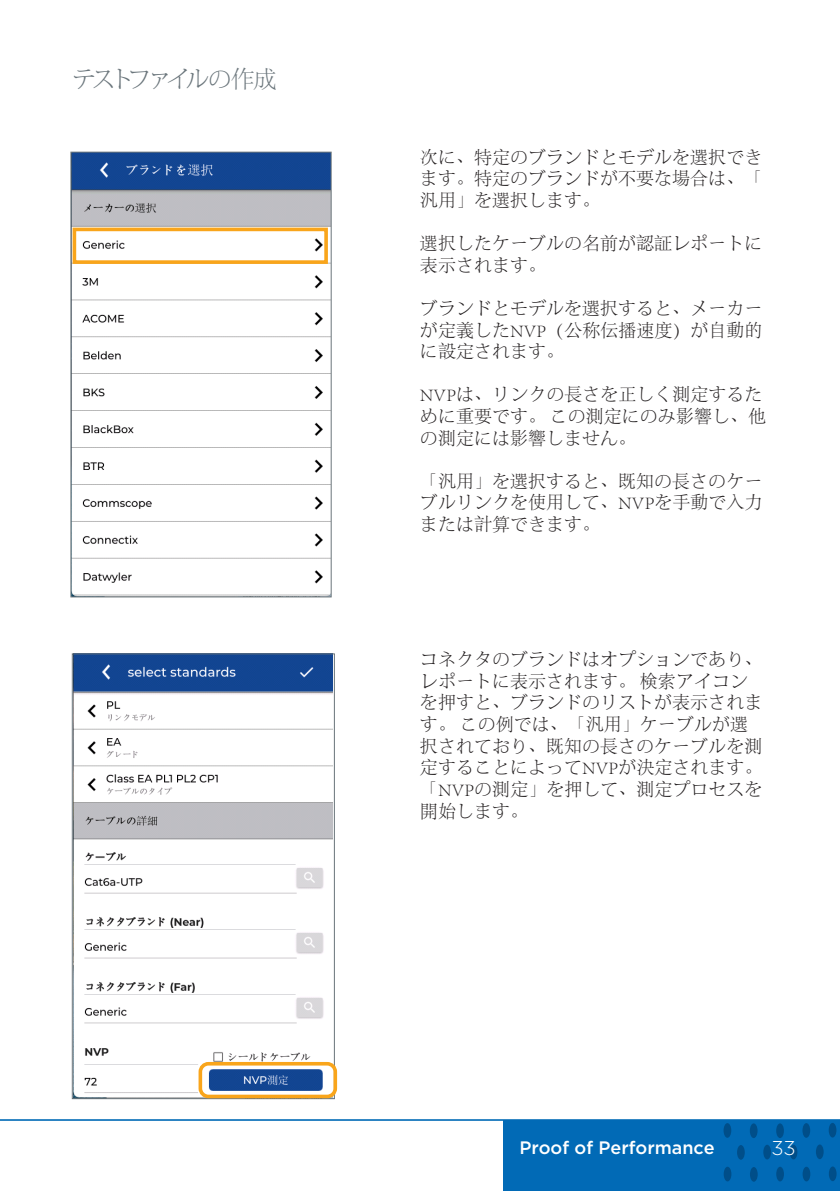
<style>
.page{position:relative;width:840px;height:1191px;background:#fff}
.page>*{position:absolute;margin:0;border:0;box-sizing:border-box;transform-origin:0 0}
.t1{font:300 24px "Adobe Song Std";letter-spacing:-.2em;color:#6a757b}
.t2{font:300 20px "Gotham";color:#fff}
.t3{font:300 18px/21.6px "Adobe Song Std";color:#231f20;text-align:justify}
.t4{font:500 18px "Gotham";color:#fff}
</style>
<div class="page">
<div style="left:503px;top:1120px;width:336px;height:71px;background:#016ab6"></div>
<div style="left:723px;top:1166px;width:8px;height:15px;background:#004e89;border-radius:50%"></div>
<div style="left:723px;top:1123px;width:7px;height:14px;background:#004e89;border-radius:50%"></div>
<div style="left:736px;top:1145px;width:8px;height:14px;background:#004e89;border-radius:50%"></div>
<div style="left:749px;top:1167px;width:8px;height:14px;background:#004e89;border-radius:50%"></div>
<svg style="left:762px;top:1144px;width:8px;height:15px"></svg>
<svg style="left:775px;top:1166px;width:8px;height:15px"></svg>
<div style="left:789px;top:1144px;width:8px;height:15px;background:#004e89;border-radius:50%"></div>
<div style="left:802px;top:1166px;width:7px;height:15px;background:#004e89;border-radius:50%"></div>
<div style="left:749px;top:1123px;width:8px;height:15px;background:#004e89;border-radius:50%"></div>
<div style="left:775px;top:1123px;width:8px;height:15px;background:#004e89;border-radius:50%"></div>
<div style="left:802px;top:1123px;width:7px;height:14px;background:#004e89;border-radius:50%"></div>
<div style="left:815px;top:1144px;width:8px;height:15px;background:#004e89;border-radius:50%"></div>
<div style="left:828px;top:1166px;width:8px;height:15px;background:#004e89;border-radius:50%"></div>
<div style="left:828px;top:1122px;width:7px;height:15px;background:#004e89;border-radius:50%"></div>
<hr style="left:0;top:1119px;width:839px;height:1px;background:#016ab6">
<img style="left:73px;top:154px;width:256px;height:441px">
<div style="left:71px;top:152px;width:260px;height:445px;border:1px solid #6a757b"></div>
<div style="left:73px;top:228px;width:255px;height:36px;border:4px solid #f9a51b"></div>
<img style="left:74px;top:656px;width:258px;height:440px">
<div style="left:72px;top:654px;width:262px;height:444px;border:1px solid #6a757b"></div>
<div style="left:198px;top:1062px;width:139px;height:36px;border:4px solid #f9a51b;border-radius:8px"></div>
<h1 class="t1" style="left:72px;top:66px;width:206px">テストファイルの作成</h1>
<p class="t3" style="left:420px;top:147px;width:343px">次に、特定のブランドとモデルを選択できます。特定のブランドが不要な場合は、「汎用」を選択します。</p>
<p class="t3" style="left:420px;top:233px;width:343px">選択したケーブルの名前が認証レポートに表示されます。</p>
<p class="t3" style="left:420px;top:298px;width:344px">ブランドとモデルを選択すると、メーカーが定義したNVP（公称伝播速度）が自動的に設定されます。</p>
<p class="t3" style="left:420px;top:385px;width:347px;text-align:left">NVPは、リンクの長さを正しく測定するために重要です。 この測定にのみ影響し、他の測定には影響しません。</p>
<p class="t3" style="left:420px;top:471px;width:344px">「汎用」を選択すると、既知の長さのケーブルリンクを使用して、NVPを手動で入力または計算できます。</p>
<p class="t3" style="left:420px;top:649px;width:344px;text-align:left">コネクタのブランドはオプションであり、レポートに表示されます。 検索アイコンを押すと、ブランドのリストが表示されます。 この例では、「汎用」ケーブルが選択されており、既知の長さのケーブルを測定することによってNVPが決定されます。「NVPの測定」を押して、測定プロセスを開始します。</p>
<p class="t4" style="left:519px;top:1135px;width:196px">Proof of Performance</p>
<p class="t2" style="left:771px;top:1135px;width:26px">33</p>
</div>
